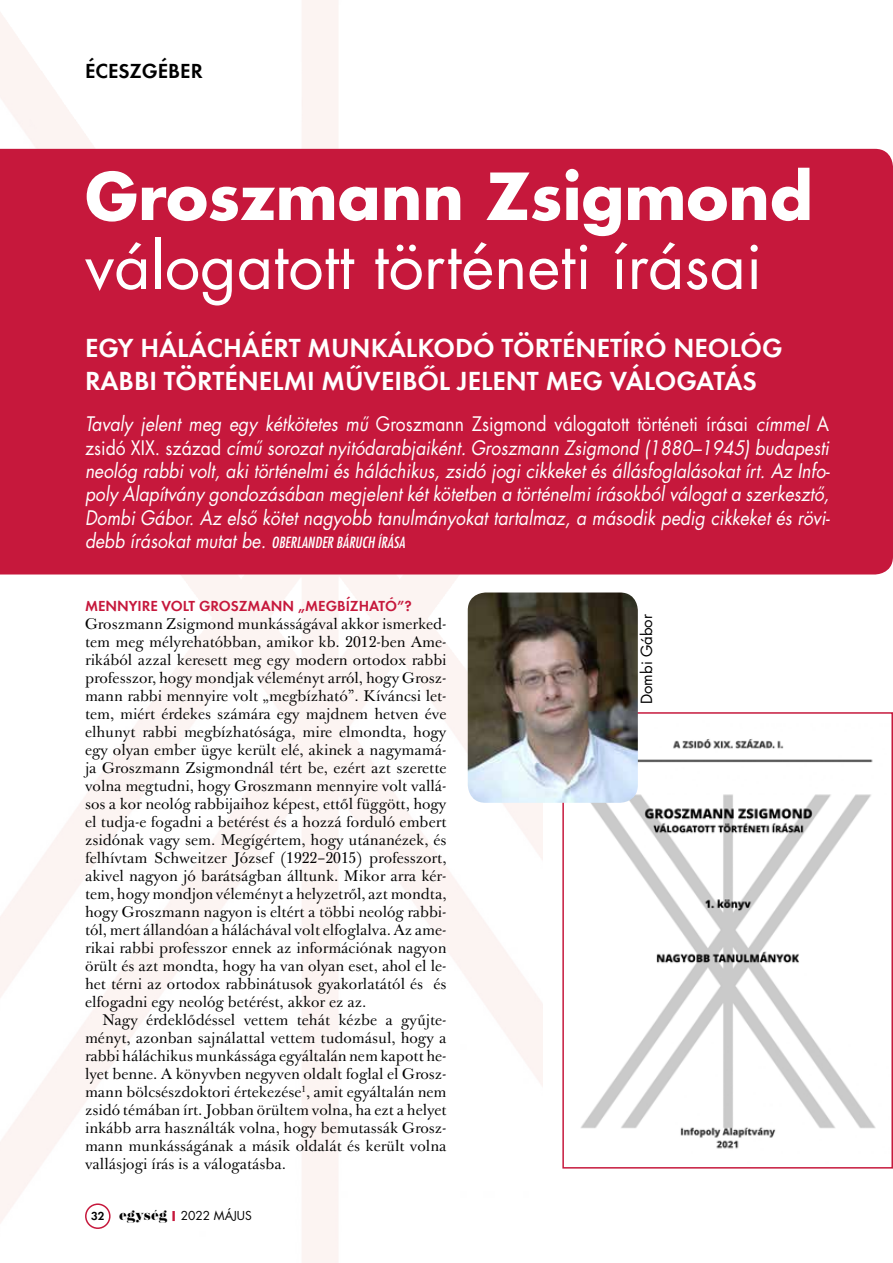
<style>
.page{position:relative;width:893px;height:1263px;background:#fff}
.page>*{position:absolute;margin:0;border:0;box-sizing:border-box;transform-origin:0 0}
.t1{font:63px "Futura LT Pro";color:#fff}
.t2{font:700 63px "Futura LT Pro";color:#fff}
.t3{font:600 27px/32.4px "Futura TEE";color:#fff}
.t4{font:600 21px "Futura TEE";color:#000}
.t5{font:italic 19.5px/23.4px "Futura LT Pro";color:#fff;text-align:justify;scale:.9 1}
.t6{font:15px/18px "Baskerville 120 Pro";color:#000;text-align:justify}
.t7{font:italic 500 condensed 15px "Futura LT Pro";color:#fff}
.t8{font:600 15px "Futura TEE";color:#c6183c}
.t9{font:15px "Futura LT Pro";color:#000}
.t10{font:12px "Futura LT Pro";color:#000}
.s1{font-style:normal}
.s2{font-weight:400;font-stretch:normal;font-size:19.5px}
.s3{font-family:"Futura TEE";font-weight:600}
.s4{font-family:"Pistilli";font-size:13.5px}
.s5{font-family:"Futura TEE";font-weight:800;font-size:11.85px;color:#c6183c}
</style>
<div class="page">
<img style="left:0;top:0;width:542px;height:1263px">
<img style="left:581px;top:739px;width:295px;height:410px">
<img style="left:468px;top:592px;width:170px;height:211px">
<div style="left:0;top:149px;width:893px;height:425px;background:#c6183c"></div>
<div style="left:85px;top:1203px;width:26px;height:26px;border:2px solid #c6183c;border-radius:50%"></div>
<h3 class="t4" style="left:85px;top:59px;width:119px">ÉCESZGÉBER</h3>
<h1 class="t2" style="left:85px;top:148px;width:729px">Groszmann Zsigmond</h1>
<h1 class="t1" style="left:85px;top:223px;width:679px">válogatott történeti írásai</h1>
<h2 class="t3" style="left:85px;top:332px;width:699px">EGY HÁLÁCHÁÉRT MUNKÁLKODÓ TÖRTÉNETÍRÓ NEOLÓG<br>RABBI TÖRTÉNELMI MŰVEIBŐL JELENT MEG VÁLOGATÁS</h2>
<p class="t5" style="left:85px;top:412px;width:829px">Tavaly jelent meg egy kétkötetes mű <span class="s1">Groszmann Zsigmond válogatott történeti írásai</span> címmel <span class="s1">A zsidó XIX. század</span> című sorozat nyitódarabjaiként. Groszmann Zsigmond (1880–1945) budapesti neológ rabbi volt, aki történelmi és háláchikus, zsidó jogi cikkeket és állásfoglalásokat írt. Az Info&shy;poly Alapítvány gondozásában megjelent két kötetben a történelmi írásokból válogat a szerkesztő, Dombi Gábor. Az első kötet nagyobb tanulmányokat tartalmaz, a második pedig cikkeket és rövi-</p>
<p class="t7" style="left:85px;top:532px;width:321px"><span class="s2">debb írásokat mutat be.</span> OBERLANDER BÁRUCH ÍRÁSA</p>
<p class="t8" style="left:85px;top:596px;width:328px">MENNYIRE VOLT GROSZMANN „MEGBÍZHATÓ”?</p>
<p class="t6" style="left:85px;top:615px;width:363px">Groszmann Zsigmond munkásságával akkor ismerked&shy;tem meg mélyrehatóbban, amikor kb. 2012-ben Ame&shy;rikából azzal keresett meg egy modern ortodox rabbi professzor, hogy mondjak véleményt arról, hogy Grosz&shy;mann rabbi mennyire volt „megbízható”. Kíváncsi let&shy;tem, miért érdekes számára egy majdnem hetven éve elhunyt rabbi megbízhatósága, mire elmondta, hogy egy olyan ember ügye került elé, akinek a nagymamá&shy;ja Groszmann Zsigmondnál tért be, ezért azt szerette volna megtudni, hogy Groszmann mennyire volt vallá&shy;sos a kor neológ rabbijaihoz képest, ettől függött, hogy el tudja-e fogadni a betérést és a hozzá forduló embert zsidónak vagy sem. Megígértem, hogy utánanézek, és felhívtam Schweitzer József (1922–2015) professzort, akivel nagyon jó barátságban álltunk. Mikor arra kér&shy;tem, hogy mondjon véleményt a helyzetről, azt mondta, hogy Groszmann nagyon is eltért a többi neológ rabbi&shy;tól, mert állandóan a háláchával volt elfoglalva. Az ame&shy;rikai rabbi professzor ennek az információnak nagyon örült és azt mondta, hogy ha van olyan eset, ahol el le&shy;het térni az ortodox rabbinátusok gyakorlatától és és elfogadni egy neológ betérést, akkor ez az.</p>
<p class="t6" style="left:85px;top:1011px;width:363px;text-indent:17px">Nagy érdeklődéssel vettem tehát kézbe a gyűjte&shy;ményt, azonban sajnálattal vettem tudomásul, hogy a rabbi háláchikus munkássága egyáltalán nem kapott he&shy;lyet benne. A könyvben negyven oldalt foglal el Grosz&shy;mann bölcsészdoktori értekezése<sup>1</sup>, amit egyáltalán nem zsidó témában írt. Jobban örültem volna, ha ezt a helyet inkább arra használták volna, hogy bemutassák Grosz&shy;mann munkásságának a másik oldalát és került volna vallásjogi írás is a válogatásba.</p>
<p class="t10" style="left:91px;top:1208px;width:162px"><span class="s3">32</span> <span class="s4">egység</span> <span class="s5">|</span> 2022 MÁJUS</p>
<p class="t9" style="left:636px;top:704px;width:92px;rotate:-90deg">Dombi Gábor</p>
</div>
